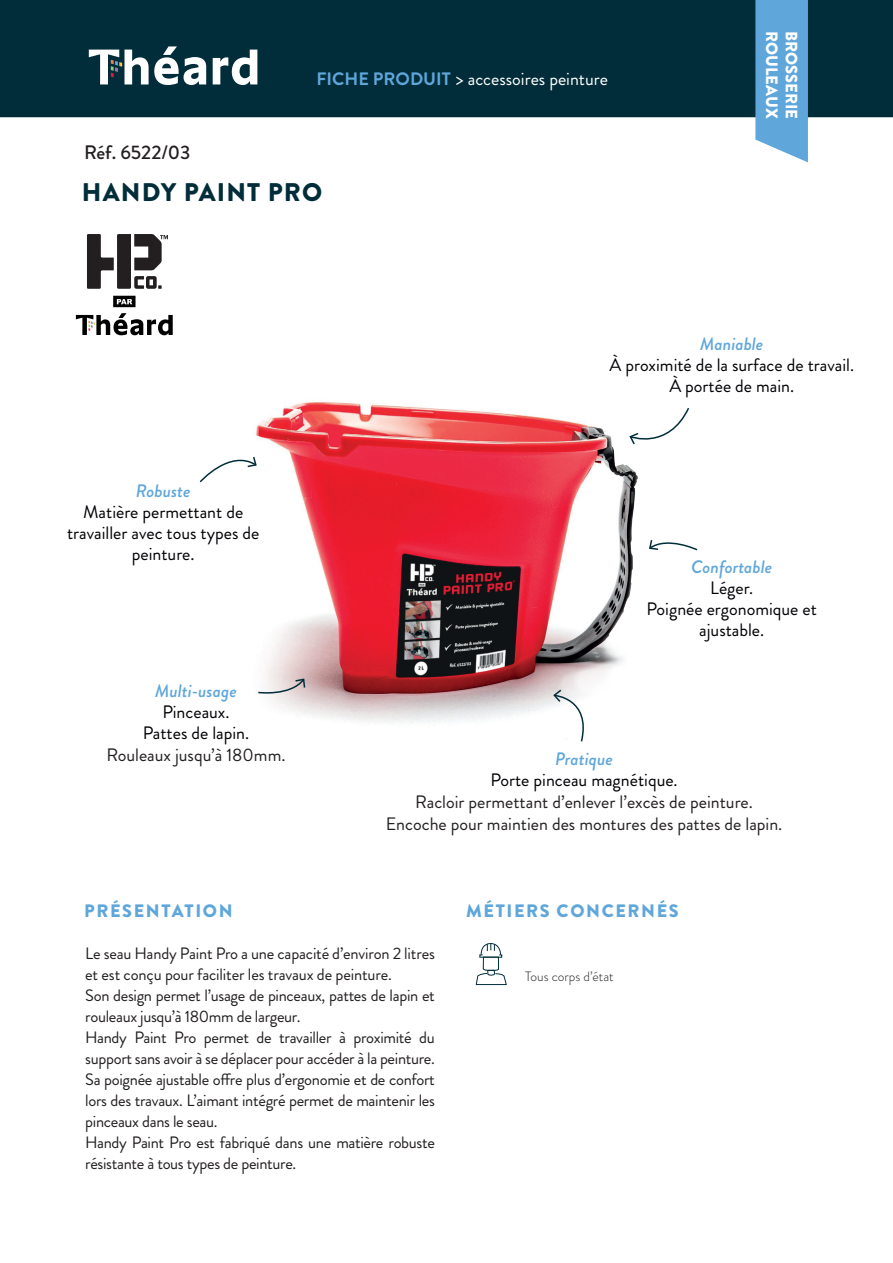
<style>
.page{position:relative;width:893px;height:1263px;background:#fff}
.page>*{position:absolute;margin:0;border:0;box-sizing:border-box;transform-origin:0 0}
.t1{font:900 25.5px "Brandon Grotesque";letter-spacing:.045em;color:#002d39}
.t2{font:500 19.5px "Brandon Grotesque";color:#231f20}
.t3{font:18px/21px "Brandon Grotesque";color:#000105;text-align:center}
.t4{font:18px/21.6px "Brandon Grotesque";color:#231f20;text-align:center}
.t5{font:italic 500 18px "Brandon Grotesque";color:#5fa6da}
.t6{font:18px "Brandon Grotesque";color:#fff}
.t7{font:900 18px "Brandon Grotesque";letter-spacing:.09em;color:#5fa6da}
.t8{font:16.5px/21px "Brandon Grotesque";letter-spacing:-.02em;color:#231f20}
.t9{font:900 16.5px "Brandon Grotesque";color:#fff}
.t10{font:300 13.5px "Brandon Grotesque";color:#231f20}
.s1{font-weight:700;color:#5fa6da}
</style>
<div class="page">
<img style="left:255px;top:402px;width:383px;height:321px">
<svg style="left:476px;top:943px;width:31px;height:43px"></svg>
<div style="left:0;top:0;width:893px;height:117px;background:#002d39"></div>
<svg style="left:213px;top:50px;width:44px;height:35px"></svg>
<svg style="left:89px;top:46px;width:117px;height:39px"></svg>
<svg style="left:755px;top:0;width:53px;height:162px;background:#69abdb"></svg>
<svg style="left:552px;top:688px;width:39px;height:54px"></svg>
<svg style="left:628px;top:406px;width:62px;height:45px"></svg>
<svg style="left:113px;top:296px;width:23px;height:11px"></svg>
<svg style="left:76px;top:313px;width:97px;height:22px"></svg>
<svg style="left:87px;top:234px;width:81px;height:55px"></svg>
<svg style="left:649px;top:540px;width:49px;height:11px"></svg>
<svg style="left:257px;top:677px;width:49px;height:19px"></svg>
<svg style="left:199px;top:449px;width:59px;height:34px"></svg>
<p class="t2" style="left:84px;top:139px;width:108px">Réf. 6522/03</p>
<p class="t6" style="left:316px;top:66px;width:293px"><span class="s1">FICHE PRODUIT</span> &gt; accessoires peinture</p>
<h1 class="t1" style="left:82px;top:174px;width:242px">HANDY PAINT PRO</h1>
<p class="t9" style="left:783px;top:31px;width:89px;rotate:90deg">ROULEAUX</p>
<p class="t9" style="left:803px;top:31px;width:90px;rotate:90deg">BROSSERIE</p>
<p class="t5" style="left:136px;top:478px;width:56px">Robuste</p>
<p class="t3" style="left:67px;top:501px;width:194px">Matière permettant de travailler avec tous types de peinture.</p>
<p class="t5" style="left:155px;top:678px;width:83px">Multi-usage</p>
<p class="t3" style="left:143px;top:702px;width:108px">Pinceaux.<br>Pattes de lapin.</p>
<p class="t4" style="left:106px;top:744px;width:181px">Rouleaux jusqu’à 180mm.</p>
<p class="t5" style="left:700px;top:331px;width:65px">Maniable</p>
<p class="t3" style="left:609px;top:354px;width:246px">À proximité de la surface de travail.<br>À portée de main.</p>
<p class="t5" style="left:691px;top:554px;width:83px">Confortable</p>
<p class="t3" style="left:647px;top:577px;width:172px">Léger.<br>Poignée ergonomique et ajustable.</p>
<p class="t5" style="left:555px;top:747px;width:59px">Pratique</p>
<p class="t3" style="left:490px;top:770px;width:189px">Porte pinceau magnétique.</p>
<p class="t4" style="left:386px;top:791px;width:398px">Racloir permettant d’enlever l’excès de peinture.<br>Encoche pour maintien des montures des pattes de lapin.</p>
<p class="t7" style="left:84px;top:898px;width:150px">PRÉSENTATION</p>
<p class="t7" style="left:466px;top:898px;width:214px">MÉTIERS CONCERNÉS</p>
<p class="t8" style="left:85px;top:943px;width:351px">Le seau Handy Paint Pro a une capacité d’environ 2 litres et est conçu pour faciliter les travaux de peinture.<br>Son design permet l’usage de pinceaux, pattes de lapin et rouleaux jusqu’à 180mm de largeur.<br>Handy Paint Pro permet de travailler à proximité du support sans avoir à se déplacer pour accéder à la peinture.<br>Sa poignée ajustable offre plus d’ergonomie et de confort lors des travaux. L’aimant intégré permet de maintenir les pinceaux dans le seau.<br>Handy Paint Pro est fabriqué dans une matière robuste résistante à tous types de peinture.</p>
<p class="t10" style="left:525px;top:967px;width:90px">Tous corps d’état</p>
</div>
